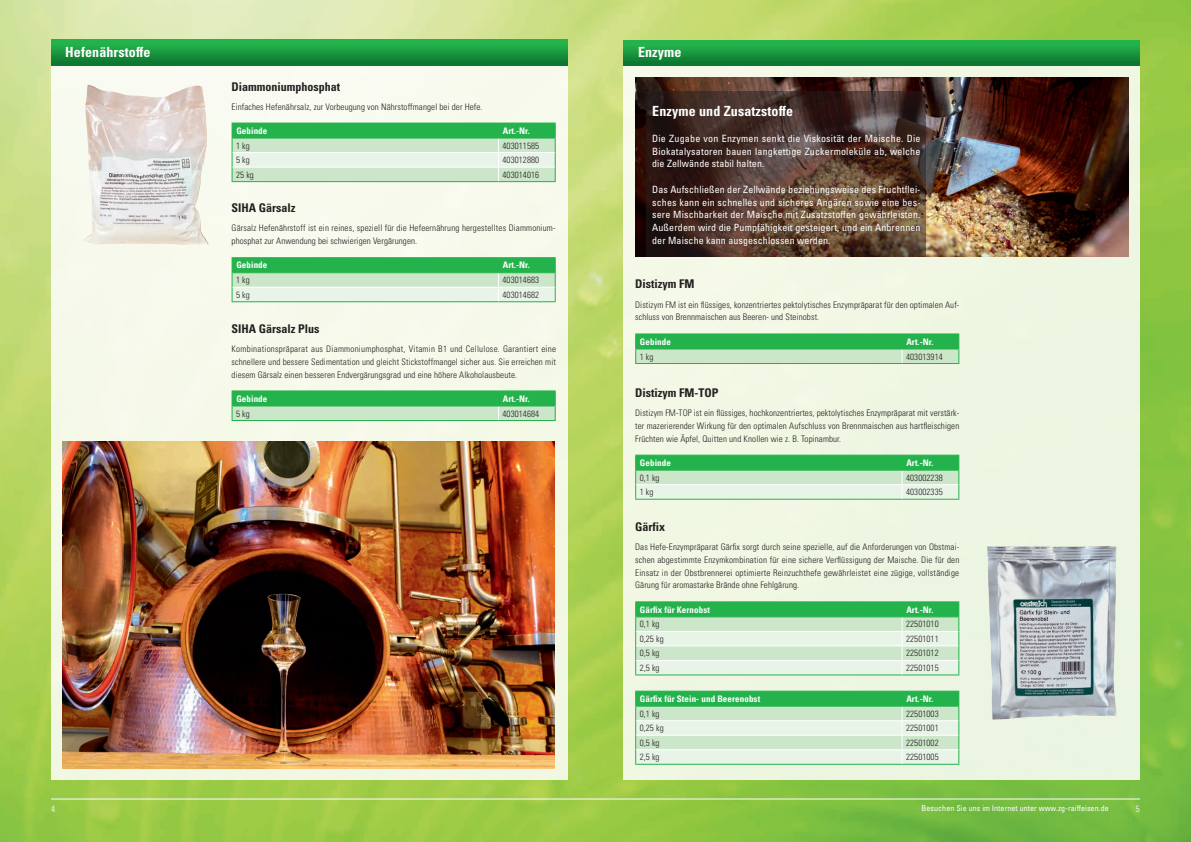
<style>
.page{position:relative;width:1191px;height:842px;background:#fff}
.page>*{position:absolute;margin:0;border:0;box-sizing:border-box;transform-origin:0 0}
.t1{font:700 condensed 14px "Univers LT Pro";letter-spacing:.01em;color:#fff}
.t2{font:700 condensed 12px "Univers LT Pro";color:#231f20}
.t3{font:condensed 10px/12.8px "Univers LT Pro";letter-spacing:.01em;color:#fff;text-align:justify}
.t4{font:300 condensed 9px/12.8px "Univers LT Std";letter-spacing:.01em;color:#231f20;text-align:justify}
.t5{font:700 condensed 9px "Univers LT Pro";letter-spacing:.01em;color:#fff}
.t6{font:300 condensed 9px "Univers LT Std";color:#fff}
.t7{font:condensed 8px "Univers LT Pro";letter-spacing:.01em;color:#fff}
</style>
<div class="page">
<img style="left:0;top:0;width:1191px;height:842px">
<div style="left:624px;top:46px;width:516px;height:734px;background:#eef6e2"></div>
<div style="left:51px;top:46px;width:516px;height:734px;background:#f7f9eb"></div>
<hr style="left:51px;top:799px;width:544px;height:1px;background:#fff">
<hr style="left:595px;top:799px;width:545px;height:1px;background:#fff">
<div style="left:624px;top:40px;width:516px;height:26px;background:linear-gradient(to bottom,#29bc50,#0b7530)"></div>
<svg style="left:51px;top:40px;width:516px;height:25px;background:#19973f"></svg>
<svg style="left:231px;top:123px;width:325px;height:59px"></svg>
<hr style="left:231px;top:138px;width:267px;height:1px;background:#23b24b">
<hr style="left:498px;top:138px;width:58px;height:1px;background:#23b24b">
<hr style="left:232px;top:152px;width:266px;height:1px;background:#fff">
<hr style="left:498px;top:152px;width:57px;height:1px;background:#fff">
<hr style="left:232px;top:167px;width:266px;height:1px;background:#fff">
<hr style="left:498px;top:167px;width:57px;height:1px;background:#fff">
<hr style="left:231px;top:257px;width:267px;height:1px;background:#23b24b">
<hr style="left:498px;top:257px;width:58px;height:1px;background:#23b24b">
<svg style="left:231px;top:258px;width:325px;height:44px"></svg>
<hr style="left:231px;top:272px;width:267px;height:1px;background:#23b24b">
<hr style="left:498px;top:272px;width:58px;height:1px;background:#23b24b">
<hr style="left:232px;top:287px;width:266px;height:1px;background:#fff">
<hr style="left:498px;top:287px;width:57px;height:1px;background:#fff">
<hr style="left:231px;top:420px;width:267px;height:1px;background:#23b24b">
<hr style="left:498px;top:420px;width:58px;height:1px;background:#23b24b">
<hr style="left:231px;top:390px;width:267px;height:1px;background:#23b24b">
<hr style="left:498px;top:390px;width:58px;height:1px;background:#23b24b">
<svg style="left:231px;top:391px;width:325px;height:29px;background:#74cb88"></svg>
<hr style="left:231px;top:405px;width:267px;height:1px;background:#23b24b">
<hr style="left:498px;top:405px;width:58px;height:1px;background:#23b24b">
<img style="left:635px;top:78px;width:493px;height:179px">
<svg style="left:646px;top:91px;width:280px;height:166px;background:#4b342a"></svg>
<hr style="left:635px;top:363px;width:267px;height:1px;background:#23b24b">
<hr style="left:902px;top:363px;width:57px;height:1px;background:#23b24b">
<hr style="left:635px;top:333px;width:267px;height:1px;background:#23b24b">
<hr style="left:902px;top:333px;width:57px;height:1px;background:#23b24b">
<svg style="left:635px;top:334px;width:324px;height:29px;background:#74cb88"></svg>
<hr style="left:635px;top:348px;width:267px;height:1px;background:#23b24b">
<hr style="left:902px;top:348px;width:57px;height:1px;background:#23b24b">
<hr style="left:635px;top:499px;width:267px;height:1px;background:#23b24b">
<hr style="left:902px;top:499px;width:57px;height:1px;background:#23b24b">
<svg style="left:635px;top:455px;width:324px;height:44px"></svg>
<hr style="left:635px;top:470px;width:267px;height:1px;background:#23b24b">
<hr style="left:902px;top:470px;width:57px;height:1px;background:#23b24b">
<hr style="left:636px;top:484px;width:266px;height:1px;background:#fff">
<hr style="left:902px;top:484px;width:56px;height:1px;background:#fff">
<hr style="left:635px;top:601px;width:267px;height:1px;background:#23b24b">
<hr style="left:902px;top:601px;width:57px;height:1px;background:#23b24b">
<svg style="left:635px;top:602px;width:324px;height:73px"></svg>
<hr style="left:635px;top:616px;width:267px;height:1px;background:#23b24b">
<hr style="left:902px;top:616px;width:57px;height:1px;background:#23b24b">
<img style="left:62px;top:442px;width:492px;height:326px">
<img style="left:987px;top:546px;width:130px;height:174px">
<hr style="left:635px;top:764px;width:267px;height:1px;background:#23b24b">
<hr style="left:902px;top:764px;width:57px;height:1px;background:#23b24b">
<svg style="left:635px;top:691px;width:324px;height:73px"></svg>
<hr style="left:635px;top:706px;width:267px;height:1px;background:#23b24b">
<hr style="left:902px;top:706px;width:57px;height:1px;background:#23b24b">
<img style="left:83px;top:85px;width:126px;height:160px">
<h1 class="t1" style="left:65px;top:43px;width:87px">Hefenährstoffe</h1>
<h1 class="t1" style="left:638px;top:43px;width:45px">Enzyme</h1>
<h2 class="t2" style="left:231px;top:79px;width:110px">Diammoniumphosphat</h2>
<p class="t4" style="left:231px;top:100px;width:252px">Einfaches Hefenährsalz, zur Vorbeugung von Nährstoffmangel bei der Hefe.</p>
<p class="t5" style="left:236px;top:125px;width:33px">Gebinde</p>
<p class="t5" style="left:503px;top:125px;width:28px">Art.-Nr.</p>
<p class="t4" style="left:236px;top:139px;width:15px">1 kg</p>
<p class="t4" style="left:502px;top:139px;width:38px">403011585</p>
<p class="t4" style="left:236px;top:154px;width:15px">5 kg</p>
<p class="t4" style="left:502px;top:154px;width:38px">403012880</p>
<p class="t4" style="left:236px;top:168px;width:19px">25 kg</p>
<p class="t4" style="left:502px;top:168px;width:38px">403014016</p>
<h2 class="t2" style="left:231px;top:200px;width:65px">SIHA Gärsalz</h2>
<p class="t4" style="left:231px;top:221px;width:325px">Gärsalz Hefenährstoff ist ein reines, speziell für die Hefeernährung hergestelltes Diammonium&shy;phosphat zur Anwendung bei schwierigen Vergärungen.</p>
<p class="t5" style="left:236px;top:260px;width:33px">Gebinde</p>
<p class="t5" style="left:503px;top:260px;width:28px">Art.-Nr.</p>
<p class="t4" style="left:236px;top:274px;width:15px">1 kg</p>
<p class="t4" style="left:502px;top:274px;width:38px">403014683</p>
<p class="t4" style="left:236px;top:288px;width:15px">5 kg</p>
<p class="t4" style="left:502px;top:288px;width:38px">403014682</p>
<h2 class="t2" style="left:231px;top:321px;width:89px">SIHA Gärsalz Plus</h2>
<p class="t4" style="left:231px;top:343px;width:326px">Kombinationspräparat aus Diammoniumphosphat, Vitamin B1 und Cellulose. Garantiert eine schnellere und bessere Sedimentation und gleicht Stickstoffmangel sicher aus. Sie erreichen mit diesem Gärsalz einen besseren Endvergärungsgrad und eine höhere Alkoholausbeute.</p>
<p class="t5" style="left:236px;top:393px;width:33px">Gebinde</p>
<p class="t5" style="left:503px;top:393px;width:28px">Art.-Nr.</p>
<p class="t4" style="left:236px;top:407px;width:15px">5 kg</p>
<p class="t4" style="left:502px;top:407px;width:38px">403014684</p>
<h1 class="t1" style="left:652px;top:103px;width:142px">Enzyme und Zusatzstoffe</h1>
<p class="t3" style="left:652px;top:132px;width:270px">Die Zugabe von Enzymen senkt die Viskosität der Maische. Die Biokatalysatoren bauen langkettige Zuckermoleküle ab, welche die Zellwände stabil halten.</p>
<p class="t3" style="left:652px;top:183px;width:270px">Das Aufschließen der Zellwände beziehungsweise des Fruchtflei&shy;sches kann ein schnelles und sicheres Angären sowie eine bes&shy;sere Mischbarkeit der Maische mit Zusatzstoffen gewährleisten.<br>Außerdem wird die Pumpfähigkeit gesteigert, und ein Anbrennen der Maische kann ausgeschlossen werden.</p>
<h2 class="t2" style="left:635px;top:277px;width:61px">Distizym FM</h2>
<p class="t4" style="left:635px;top:298px;width:326px">Distizym FM ist ein flüssiges, konzentriertes pektolytisches Enzympräparat für den optimalen Auf&shy;schluss von Brennmaischen aus Beeren- und Steinobst.</p>
<p class="t5" style="left:640px;top:336px;width:33px">Gebinde</p>
<p class="t5" style="left:906px;top:336px;width:28px">Art.-Nr.</p>
<p class="t4" style="left:639px;top:350px;width:15px">1 kg</p>
<p class="t4" style="left:906px;top:350px;width:38px">403013914</p>
<h2 class="t2" style="left:635px;top:385px;width:85px">Distizym FM-TOP</h2>
<p class="t4" style="left:635px;top:406px;width:326px">Distizym FM-TOP ist ein flüssiges, hochkonzentriertes, pektolytisches Enzympräparat mit verstärk&shy;ter mazerierender Wirkung für den optimalen Aufschluss von Brennmaischen aus hartfleischigen Früchten wie Äpfel, Quitten und Knollen wie z. B. Topinambur.</p>
<p class="t5" style="left:640px;top:457px;width:33px">Gebinde</p>
<p class="t5" style="left:906px;top:457px;width:28px">Art.-Nr.</p>
<p class="t4" style="left:639px;top:471px;width:21px">0,1 kg</p>
<p class="t4" style="left:906px;top:471px;width:38px">403002238</p>
<p class="t4" style="left:639px;top:486px;width:15px">1 kg</p>
<p class="t4" style="left:906px;top:486px;width:38px">403002335</p>
<h2 class="t2" style="left:635px;top:519px;width:31px">Gärfix</h2>
<p class="t4" style="left:635px;top:540px;width:326px">Das Hefe-Enzympräparat Gärfix sorgt durch seine spezielle, auf die Anforderungen von Obstmai&shy;schen abgestimmte Enzymkombination für eine sichere Verflüssigung der Maische. Die für den Einsatz in der Obstbrennerei optimierte Reinzuchthefe gewährleistet eine zügige, vollständige Gärung für aromastarke Brände ohne Fehlgärung.</p>
<p class="t5" style="left:640px;top:604px;width:72px">Gärfix für Kernobst</p>
<p class="t5" style="left:906px;top:604px;width:28px">Art.-Nr.</p>
<p class="t4" style="left:639px;top:618px;width:21px">0,1 kg</p>
<p class="t4" style="left:906px;top:618px;width:34px">22501010</p>
<p class="t4" style="left:639px;top:632px;width:26px">0,25 kg</p>
<p class="t4" style="left:906px;top:632px;width:34px">22501011</p>
<p class="t4" style="left:639px;top:647px;width:21px">0,5 kg</p>
<p class="t4" style="left:906px;top:647px;width:34px">22501012</p>
<p class="t4" style="left:639px;top:661px;width:21px">2,5 kg</p>
<p class="t4" style="left:906px;top:661px;width:34px">22501015</p>
<p class="t5" style="left:640px;top:693px;width:122px">Gärfix für Stein- und Beerenobst</p>
<p class="t5" style="left:906px;top:693px;width:28px">Art.-Nr.</p>
<p class="t4" style="left:639px;top:707px;width:21px">0,1 kg</p>
<p class="t4" style="left:906px;top:707px;width:34px">22501003</p>
<p class="t4" style="left:639px;top:722px;width:26px">0,25 kg</p>
<p class="t4" style="left:906px;top:722px;width:34px">22501001</p>
<p class="t4" style="left:639px;top:736px;width:21px">0,5 kg</p>
<p class="t4" style="left:906px;top:736px;width:34px">22501002</p>
<p class="t4" style="left:639px;top:751px;width:21px">2,5 kg</p>
<p class="t4" style="left:906px;top:751px;width:34px">22501005</p>
<p class="t6" style="left:51px;top:803px;width:5px">4</p>
<p class="t7" style="left:921px;top:803px;width:189px">Besuchen Sie uns im Internet unter www.zg-raiffeisen.de</p>
<p class="t6" style="left:1136px;top:803px;width:5px">5</p>
</div>
